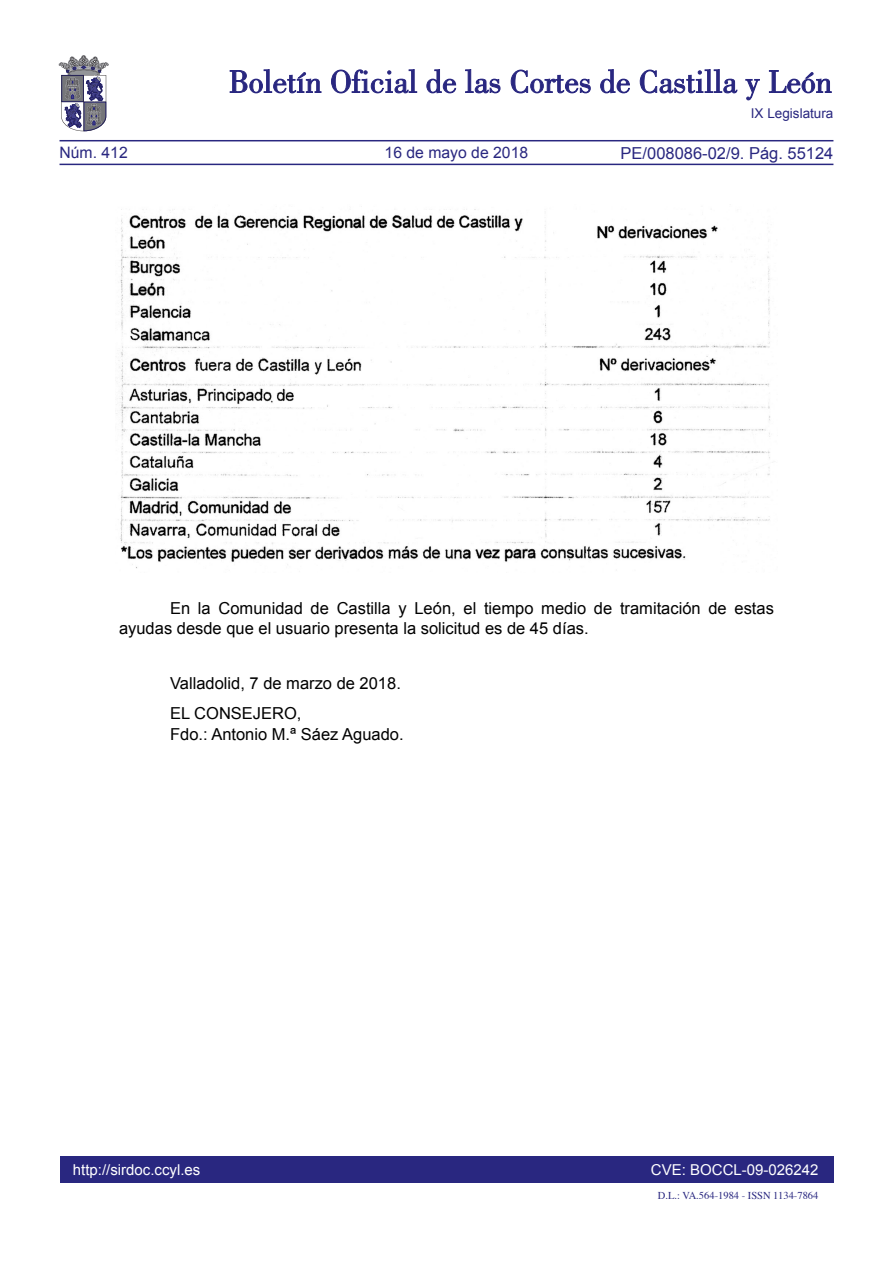
<style>
.page{position:relative;width:893px;height:1263px;background:#fff}
.page>*{position:absolute;margin:0;border:0;box-sizing:border-box;transform-origin:0 0}
.TEXTO_NORMAL{font:16.5px/19.8px "Arial";color:#000}
.firma{font:16.5px/21px "Arial";color:#000}
.valladolid{font:16.5px "Arial";color:#000}
.t1{font:16.5px "Arial";color:#292780}
.t2{font:15.75px "Arial";color:#292780}
.t3{font:15px "Arial";color:#fff}
.t4{font:13.5px "Arial";color:#292780}
.t5{font:10.5px "Times";color:#292780}
</style>
<div class="page">
<div style="left:60px;top:1157px;width:773px;height:26px;background:#292780"></div>
<hr style="left:60px;top:164px;width:773px;height:1px;background:#292780">
<hr style="left:60px;top:140px;width:773px;height:1px;background:#292780">
<svg style="left:230px;top:69px;width:91px;height:24px"></svg>
<svg style="left:331px;top:69px;width:86px;height:24px"></svg>
<svg style="left:426px;top:69px;width:30px;height:24px"></svg>
<svg style="left:465px;top:69px;width:35px;height:24px"></svg>
<svg style="left:511px;top:70px;width:80px;height:23px"></svg>
<svg style="left:600px;top:69px;width:30px;height:24px"></svg>
<svg style="left:640px;top:69px;width:97px;height:24px"></svg>
<svg style="left:745px;top:79px;width:15px;height:21px"></svg>
<svg style="left:769px;top:70px;width:62px;height:23px"></svg>
<svg style="left:59px;top:55px;width:49px;height:76px"></svg>
<img style="left:116px;top:209px;width:657px;height:360px">
<p class="t2" style="left:60px;top:142px;width:70px">Núm. 412</p>
<p class="t2" style="left:385px;top:142px;width:145px">16 de mayo de 2018</p>
<p class="t4" style="left:751px;top:105px;width:84px">IX Legislatura</p>
<p class="t1" style="left:621px;top:142px;width:214px">PE/008086-02/9. Pág. 55124</p>
<p class="TEXTO_NORMAL" style="left:119px;top:599px;width:656px;text-indent:51px">En la Comunidad de Castilla y León, el tiempo medio de tramitación de estas ayudas desde que el usuario presenta la solicitud es de 45 días.</p>
<p class="valladolid" style="left:170px;top:672px;width:232px">Valladolid, 7 de marzo de 2018.</p>
<p class="firma" style="left:170px;top:702px;width:235px">EL CONSEJERO,<br>Fdo.: Antonio M.ª Sáez Aguado.</p>
<p class="t3" style="left:73px;top:1159px;width:129px">http://sirdoc.ccyl.es</p>
<p class="t3" style="left:651px;top:1159px;width:169px">CVE: BOCCL-09-026242</p>
<p class="t5" style="left:658px;top:1185px;width:162px">D.L.: VA.564-1984 - ISSN 1134-7864</p>
</div>
